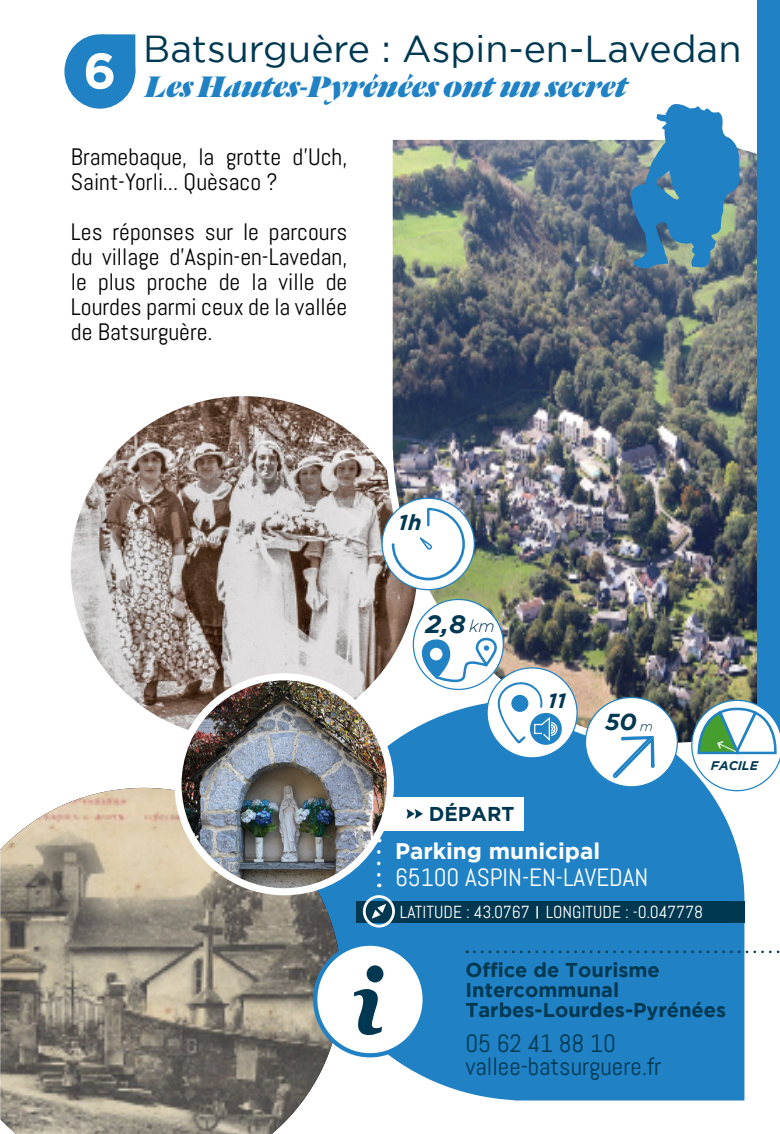
<style>
.page{position:relative;width:780px;height:1134px;background:#fff}
.page>*{position:absolute;margin:0;border:0;box-sizing:border-box;transform-origin:0 0}
.t1{font:700 50px "Gotham";color:#fff}
.t2{font:37.5px "Gotham";color:#003851}
.t3{font:italic 900 32.5px "Dala Floda";color:#2082c5}
.t4{font:italic 700 25.5px "Gotham";color:#003852}
.t5{font:25px/22.5px "Abel";color:#003851}
.t6{font:25px "Abel";color:#fff}
.t7{font:23.75px/25px "Abel";color:#000}
.t8{font:italic 700 23px "Gotham";color:#003852}
.t9{font:700 22.5px "Gotham";color:#fff}
.t10{font:italic 700 21.5px "Gotham";color:#003852}
.t11{font:italic 700 20.75px "Gotham";color:#003852}
.t12{font:700 20px/20px "Gotham";color:#003851}
.t13{font:17.5px "Abel";color:#fff}
.t14{font:italic 700 12.5px "Gotham";color:#003851}
.s1{font-weight:300;font-size:17px}
.s2{font-weight:300;font-size:13.5px}
</style>
<div class="page">
<div style="left:341px;top:753px;width:403px;height:347px;background:#2082c5"></div>
<img style="left:0;top:788px;width:341px;height:346px">
<div style="left:315px;top:944px;width:109px;height:111px;background:#fff;border-radius:50%"></div>
<div style="left:313px;top:941px;width:114px;height:116px;border:4px solid #2082c5;border-radius:50%"></div>
<svg style="left:354px;top:989px;width:28px;height:46px"></svg>
<div style="left:366px;top:965px;width:17px;height:17px;background:#003851;border-radius:50%"></div>
<img style="left:72px;top:397px;width:310px;height:329px">
<img style="left:382px;top:139px;width:375px;height:614px">
<div style="left:757px;top:0;width:23px;height:758px;background:#2082c5"></div>
<div style="left:64px;top:34px;width:71px;height:75px;background:#2082c5;border-radius:50%"></div>
<svg style="left:100px;top:34px;width:35px;height:31px"></svg>
<div style="left:413px;top:599px;width:90px;height:90px;background:#fff;border-radius:50%"></div>
<div style="left:487px;top:668px;width:90px;height:90px;background:#fff;border-radius:50%"></div>
<svg style="left:530px;top:713px;width:32px;height:32px"></svg>
<svg style="left:421px;top:636px;width:137px;height:108px"></svg>
<svg style="left:382px;top:498px;width:92px;height:92px"></svg>
<div style="left:388px;top:524px;width:12px;height:20px;background:#fff"></div>
<svg style="left:392px;top:508px;width:73px;height:72px"></svg>
<div style="left:585px;top:697px;width:92px;height:90px;background:#fff;border-radius:50%"></div>
<svg style="left:612px;top:736px;width:42px;height:42px"></svg>
<svg style="left:691px;top:700px;width:89px;height:91px"></svg>
<svg style="left:474px;top:951px;width:306px;height:2px"></svg>
<div style="left:318px;top:797px;width:206px;height:34px;background:#fff"></div>
<svg style="left:406px;top:809px;width:17px;height:10px"></svg>
<img style="left:178px;top:677px;width:212px;height:215px">
<div style="left:174px;top:673px;width:220px;height:222px;border:7px solid #fff;border-radius:50%"></div>
<svg style="left:629px;top:104px;width:111px;height:165px;background:#5392ba"></svg>
<div style="left:356px;top:901px;width:388px;height:22px;background:#003851"></div>
<svg style="left:363px;top:895px;width:32px;height:32px"></svg>
<svg style="left:536px;top:906px;width:2px;height:12px"></svg>
<h1 class="t1" style="left:83px;top:42px;width:35px">6</h1>
<h2 class="t2" style="left:143px;top:28px;width:599px">Batsurguère : Aspin-en-Lavedan</h2>
<h3 class="t3" style="left:145px;top:64px;width:483px">Les Hautes-Pyrénées ont un secret</h3>
<p class="t7" style="left:71px;top:145px;width:278px">Bramebaque, la grotte d’Uch,<br>Saint-Yorli... Quèsaco ?</p>
<p class="t7" style="left:71px;top:220px;width:278px;text-align:justify">Les réponses sur le parcours du village d’Aspin-en-Lavedan, le plus proche de la ville de Lourdes parmi ceux de la vallée de Batsurguère.</p>
<p class="t10" style="left:398px;top:510px;width:24px">1h</p>
<p class="t4" style="left:425px;top:609px;width:71px">2,8 <span class="s1">km</span></p>
<p class="t11" style="left:548px;top:689px;width:19px">11</p>
<p class="t8" style="left:605px;top:709px;width:49px">50<span class="s2">m</span></p>
<p class="t14" style="left:710px;top:758px;width:49px">FACILE</p>
<p class="t12" style="left:429px;top:803px;width:87px">DÉPART</p>
<p class="t9" style="left:395px;top:838px;width:206px">Parking municipal</p>
<p class="t6" style="left:395px;top:862px;width:255px">65100 ASPIN-EN-LAVEDAN</p>
<p class="t13" style="left:400px;top:901px;width:305px">LATITUDE : 43.0767 LONGITUDE : -0.047778</p>
<p class="t12" style="left:465px;top:960px;width:262px">Office de Tourisme<br>Intercommunal<br>Tarbes-Lourdes-Pyrénées</p>
<p class="t5" style="left:465px;top:1032px;width:197px">05 62 41 88 10 vallee-batsurguere.fr</p>
</div>
